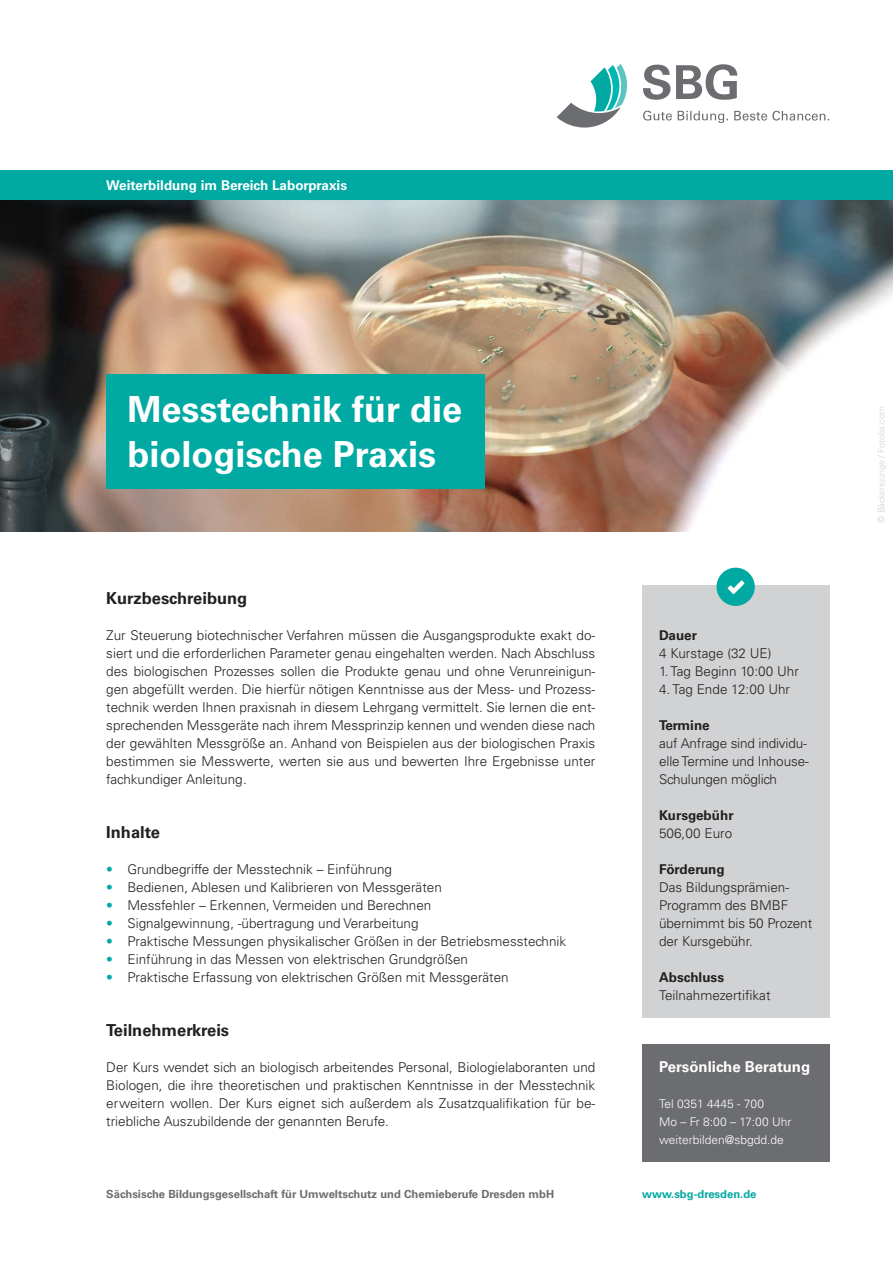
<style>
.page{position:relative;width:893px;height:1263px;background:#fff}
.page>*{position:absolute;margin:0;border:0;box-sizing:border-box;transform-origin:0 0}
.t1{font:700 36px/45px "Univers LT Std";color:#fff}
.t2{font:700 16.5px "Univers LT Std";color:#231f20}
.t3{font:700 15px "Univers LT Std";color:#fff}
.t4{font:300 13.5px/18px "Univers LT Std";color:#231f20;text-align:justify}
.t5{font:700 13.5px "Univers LT Std";color:#231f20}
.t6{font:700 13.5px "Univers LT Std";color:#fff}
.t7{font:300 12px/18px "Univers LT Std";color:#fff}
.t8{font:700 11.25px "Univers LT Std";color:#6c6d70}
.t9{font:700 11.25px "Univers LT Std";color:#00a9a2}
.t10{font:300 9px "Univers LT Std";color:#d1d2d4}
.s1{color:#00a9a2}
</style>
<div class="page">
<img style="left:0;top:200px;width:893px;height:332px">
<svg style="left:557px;top:64px;width:70px;height:64px"></svg>
<svg style="left:643px;top:65px;width:27px;height:35px"></svg>
<svg style="left:676px;top:64px;width:61px;height:36px"></svg>
<svg style="left:643px;top:111px;width:29px;height:10px"></svg>
<svg style="left:678px;top:111px;width:50px;height:12px"></svg>
<svg style="left:734px;top:111px;width:95px;height:10px"></svg>
<div style="left:106px;top:374px;width:379px;height:115px;background:#00a9a2"></div>
<div style="left:642px;top:586px;width:187px;height:432px;background:#d1d2d4"></div>
<div style="left:716px;top:568px;width:39px;height:38px;background:#00a9a2;border-radius:50%"></div>
<div style="left:0;top:170px;width:893px;height:30px;background:#00a9a2"></div>
<svg style="left:728px;top:580px;width:17px;height:14px"></svg>
<div style="left:642px;top:1044px;width:187px;height:118px;background:#6c6d70"></div>
<p class="t6" style="left:106px;top:177px;width:242px">Weiterbildung im Bereich Laborpraxis</p>
<h1 class="t1" style="left:128px;top:388px;width:336px">Messtechnik für die biologische Praxis</h1>
<p class="t2" style="left:106px;top:588px;width:143px">Kurzbeschreibung</p>
<p class="t4" style="left:106px;top:626px;width:491px">Zur Steuerung biotechnischer Verfahren müssen die Ausgangsprodukte exakt do&shy;siert und die erforderlichen Parameter genau eingehalten werden. Nach Abschluss des biologischen Prozesses sollen die Produkte genau und ohne Verunreinigun&shy;gen abgefüllt werden. Die hierfür nötigen Kenntnisse aus der Mess- und Prozess&shy;technik werden Ihnen praxisnah in diesem Lehrgang vermittelt. Sie lernen die ent&shy;sprechenden Messgeräte nach ihrem Messprinzip kennen und wenden diese nach der gewählten Messgröße an. Anhand von Beispielen aus der biologischen Praxis bestimmen sie Messwerte, werten sie aus und bewerten Ihre Ergebnisse unter fachkundiger Anleitung.</p>
<p class="t2" style="left:106px;top:822px;width:55px">Inhalte</p>
<p class="t4" style="left:106px;top:860px;width:287px"><span class="s1">•</span> Grundbegriffe der Messtechnik – Einführung</p>
<p class="t4" style="left:106px;top:878px;width:337px"><span class="s1">•</span> Bedienen, Ablesen und Kalibrieren von Messgeräten</p>
<p class="t4" style="left:106px;top:896px;width:327px"><span class="s1">•</span> Messfehler – Erkennen, Vermeiden und Berechnen</p>
<p class="t4" style="left:106px;top:914px;width:314px"><span class="s1">•</span> Signalgewinnung, -übertragung und Verarbeitung</p>
<p class="t4" style="left:106px;top:932px;width:462px"><span class="s1">•</span> Praktische Messungen physikalischer Größen in der Betriebsmesstechnik</p>
<p class="t4" style="left:106px;top:950px;width:363px"><span class="s1">•</span> Einführung in das Messen von elektrischen Grundgrößen</p>
<p class="t4" style="left:106px;top:968px;width:404px"><span class="s1">•</span> Praktische Erfassung von elektrischen Größen mit Messgeräten</p>
<p class="t2" style="left:106px;top:1020px;width:124px">Teilnehmerkreis</p>
<p class="t4" style="left:106px;top:1058px;width:491px">Der Kurs wendet sich an biologisch arbeitendes Personal, Biologielaboranten und Biologen, die ihre theoretischen und praktischen Kenntnisse in der Messtechnik erweitern wollen. Der Kurs eignet sich außerdem als Zusatzqualifikation für be&shy;triebliche Auszubildende der genannten Berufe.</p>
<p class="t5" style="left:659px;top:627px;width:39px">Dauer</p>
<p class="t4" style="left:659px;top:644px;width:114px">4 Kurstage (32 UE)</p>
<p class="t4" style="left:659px;top:662px;width:141px">1. Tag Beginn 10:00 Uhr</p>
<p class="t4" style="left:659px;top:680px;width:133px">4. Tag Ende 12:00 Uhr</p>
<p class="t5" style="left:659px;top:717px;width:52px">Termine</p>
<p class="t4" style="left:659px;top:734px;width:151px;text-align:left">auf Anfrage sind individu&shy;elle Termine und Inhouse-<br>Schulungen möglich</p>
<p class="t5" style="left:659px;top:807px;width:76px">Kursgebühr</p>
<p class="t4" style="left:659px;top:824px;width:75px">506,00 Euro</p>
<p class="t5" style="left:659px;top:861px;width:67px">Förderung</p>
<p class="t4" style="left:659px;top:878px;width:155px;text-align:left">Das Bildungsprämien-<br>Programm des BMBF übernimmt bis 50 Prozent der Kursgebühr.</p>
<p class="t5" style="left:659px;top:969px;width:66px">Abschluss</p>
<p class="t4" style="left:659px;top:986px;width:113px">Teilnahmezertifikat</p>
<p class="t3" style="left:659px;top:1058px;width:153px">Persönliche Beratung</p>
<p class="t7" style="left:659px;top:1095px;width:134px">Tel 0351 4445 - 700<br>Mo – Fr 8:00 – 17:00 Uhr weiterbilden@sbgdd.de</p>
<p class="t8" style="left:106px;top:1187px;width:449px">Sächsische Bildungsgesellschaft für Umweltschutz und Chemieberufe Dresden mbH</p>
<p class="t9" style="left:642px;top:1187px;width:116px">www.sbg-dresden.de</p>
<p class="t10" style="left:876px;top:523px;width:118px;rotate:-90deg">© Bäckersjunge / Fotolia.com</p>
</div>
